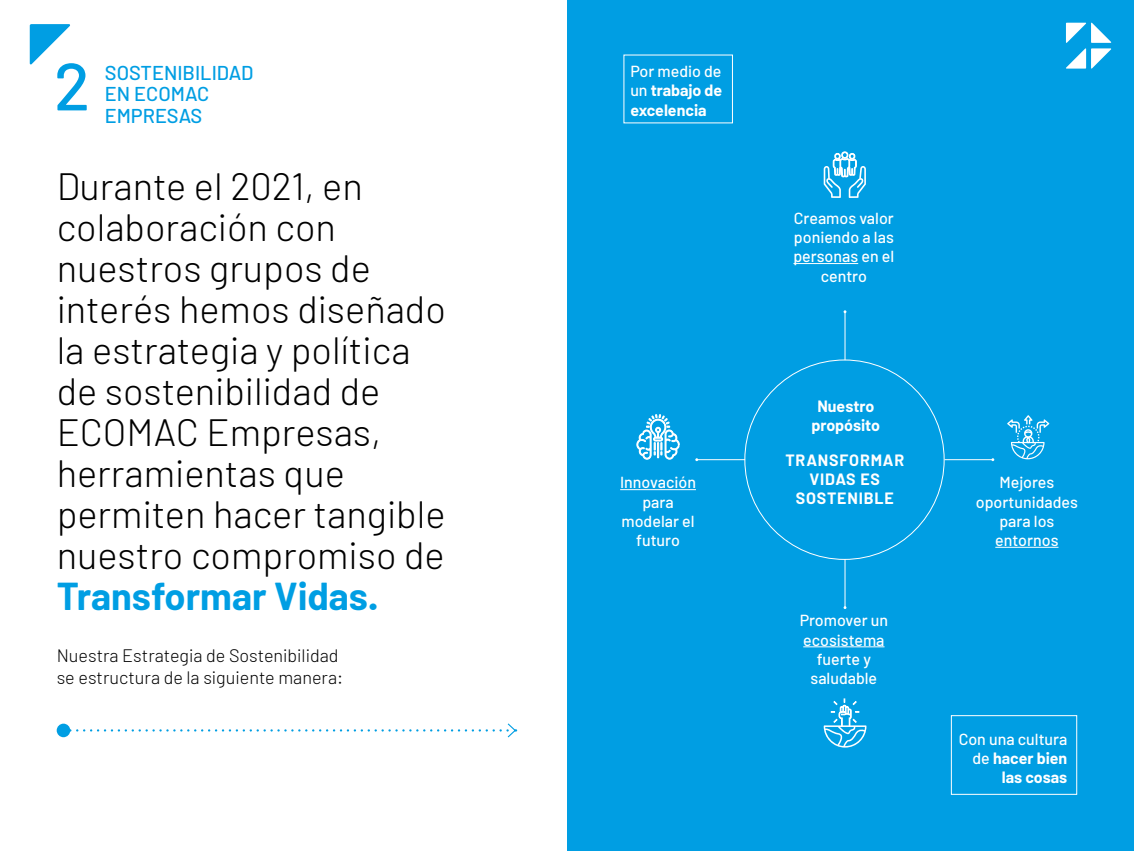
<style>
.page{position:relative;width:1134px;height:851px;background:#fff}
.page>*{position:absolute;margin:0;border:0;box-sizing:border-box;transform-origin:0 0}
.t1{font:500 66.6px "Barlow";color:#009ee3}
.t2{font:300 38px/41px "Barlow";color:#000}
.t3{font:500 20px/21.6px "Barlow";color:#009ee3}
.t4{font:300 18px/22px "Barlow";color:#000}
.Subtítulo_2{font:500 16px/19.2px "Barlow";color:#fff;text-align:center}
.Subtítulo_2-2{font:700 16px/19.2px "Barlow";color:#fff;text-align:justify}
.Subtítulo_1{font:700 16px/19.2px "Barlow";letter-spacing:.05em;color:#fff;text-align:center}
.s1{font-weight:700;color:#009ee3}
.s2{font-weight:500}
</style>
<div class="page">
<div style="left:567px;top:0;width:567px;height:850px;background:#009ee3"></div>
<svg style="left:30px;top:24px;width:40px;height:41px"></svg>
<div style="left:57px;top:723px;width:13px;height:14px;background:#009ee3;border-radius:50%"></div>
<svg style="left:70px;top:723px;width:447px;height:15px"></svg>
<div style="left:951px;top:715px;width:126px;height:79px;border:1px solid #fff"></div>
<hr style="left:793px;top:263px;width:65px;height:1px;background:#fff">
<hr style="left:995px;top:547px;width:63px;height:1px;background:#fff">
<hr style="left:620px;top:489px;width:76px;height:1px;background:#fff">
<hr style="left:803px;top:646px;width:81px;height:1px;background:#fff">
<hr style="left:845px;top:312px;width:1px;height:48px;background:#fff">
<hr style="left:845px;top:559px;width:1px;height:48px;background:#fff">
<hr style="left:944px;top:459px;width:49px;height:1px;background:#fff">
<hr style="left:697px;top:459px;width:48px;height:1px;background:#fff">
<svg style="left:824px;top:151px;width:42px;height:47px"></svg>
<svg style="left:637px;top:414px;width:42px;height:45px"></svg>
<svg style="left:1007px;top:415px;width:42px;height:44px"></svg>
<svg style="left:824px;top:698px;width:42px;height:49px"></svg>
<svg style="left:1066px;top:22px;width:45px;height:47px"></svg>
<p class="t1" style="left:54px;top:45px;width:38px">2</p>
<p class="t3" style="left:105px;top:61px;width:150px">SOSTENIBILIDAD<br>EN ECOMAC</p>
<p class="t3" style="left:105px;top:104px;width:99px">EMPRESAS</p>
<p class="t2" style="left:57px;top:164px;width:391px">Durante el 2021, en colaboración con nuestros grupos de interés hemos diseñado la estrategia y política de sostenibilidad de<br>ECOMAC Empresas, herramientas que permiten hacer tangible nuestro compromiso de<br><span class="s1">Transformar Vidas.</span></p>
<p class="t4" style="left:57px;top:644px;width:288px">Nuestra Estrategia de Sostenibilidad se estructura de la siguiente manera:</p>
<p class="Subtítulo_2-2" style="left:630px;top:62px;width:93px"><span class="s2">Por medio de un</span> trabajo de excelencia</p>
<p class="Subtítulo_2" style="left:620px;top:472px;width:77px">Innovación para modelar el futuro</p>
<p class="Subtítulo_2" style="left:793px;top:208px;width:102px">Creamos valor poniendo a las personas en el centro</p>
<p class="Subtítulo_2-2" style="left:811px;top:396px;width:70px;text-align:center">Nuestro propósito</p>
<p class="Subtítulo_1" style="left:785px;top:450px;width:120px">TRANSFORMAR<br>VIDAS ES<br>SOSTENIBLE</p>
<p class="Subtítulo_2" style="left:800px;top:610px;width:90px">Promover un ecosistema fuerte y saludable</p>
<p class="Subtítulo_2" style="left:976px;top:472px;width:104px">Mejores oportunidades para los entornos</p>
<p class="Subtítulo_2-2" style="left:959px;top:729px;width:110px;text-align:right"><span class="s2">Con una cultura de</span> hacer bien las cosas</p>
</div>
